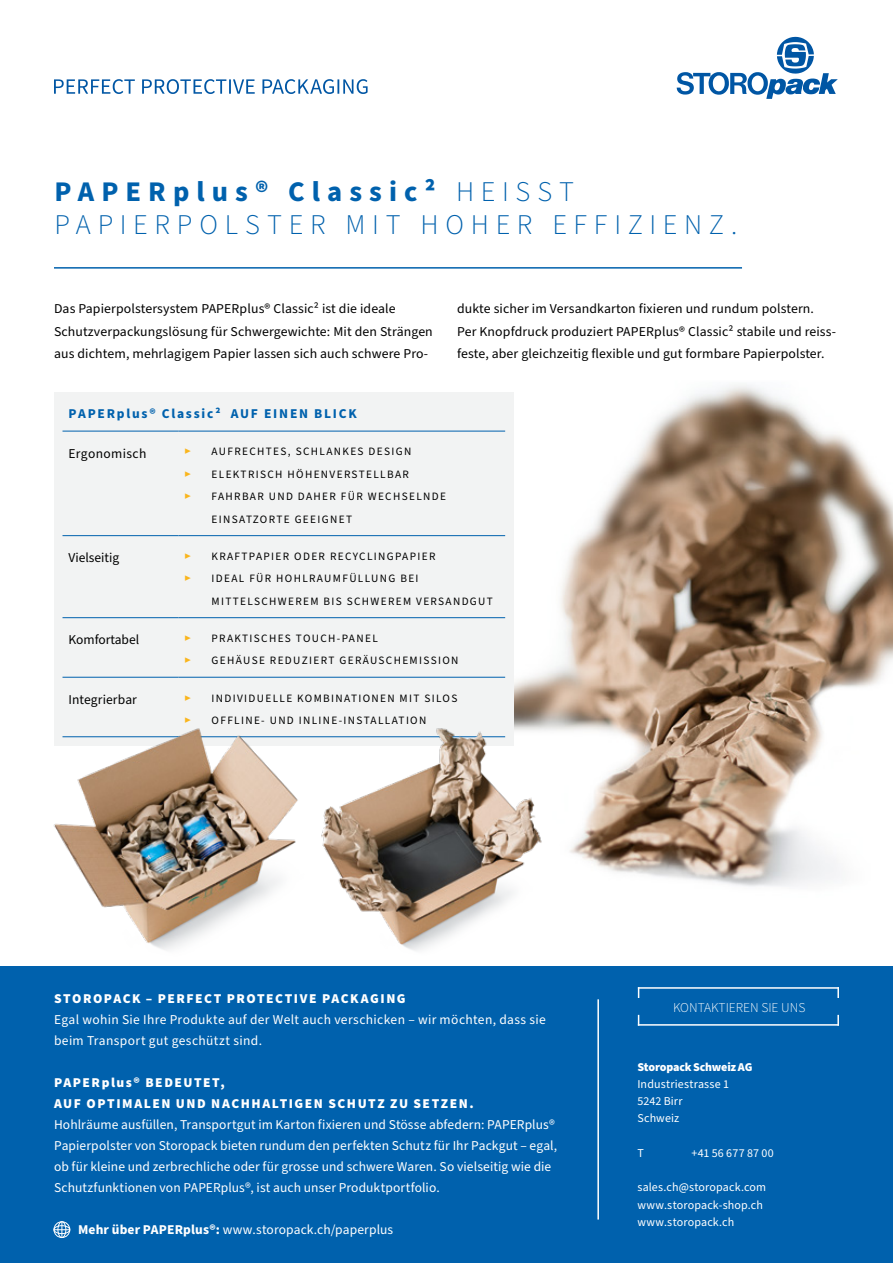
<style>
.page{position:relative;width:893px;height:1263px;background:#fff}
.page>*{position:absolute;margin:0;border:0;box-sizing:border-box;transform-origin:0 0}
.t1{font:300 28.5px "Source Sans Pro";letter-spacing:.235em;color:#0061ad}
.t2{font:700 28.5px "Source Sans Pro";letter-spacing:.25em;color:#0061ad}
.t3{font:13.5px/21px "Source Sans Pro";letter-spacing:.01em;color:#fff}
.Text_body_black__regular__9{font:13.5px/22.5px "Source Sans Pro";letter-spacing:.01em;color:#000}
.t4{font:900 13.5px "Source Sans Pro";letter-spacing:.115em;color:#fff}
.t5{font:700 13.5px "Source Sans Pro";letter-spacing:.135em;color:#0061ad}
.t6{font:300 13.5px "Source Sans Pro";color:#fff}
.t7{font:12px/17.2px "Source Sans Pro";letter-spacing:.01em;color:#fff}
.t8{font:11.25px/22.5px "Source Sans Pro";letter-spacing:.12em;color:#000}
.t9{font:11.25px "Source Sans Pro";color:#fab51c}
.s1{font-weight:300}
.s2{font-weight:700}
.s3{font-weight:900}
</style>
<div class="page">
<div style="left:0;top:966px;width:893px;height:297px;background:#0061ad"></div>
<hr style="left:597px;top:999px;width:2px;height:220px;background:#fff">
<svg style="left:677px;top:37px;width:161px;height:62px"></svg>
<svg style="left:54px;top:79px;width:314px;height:15px"></svg>
<svg style="left:514px;top:385px;width:379px;height:502px"></svg>
<div style="left:54px;top:392px;width:460px;height:353px;background:#f2f3f3"></div>
<hr style="left:63px;top:617px;width:116px;height:1px;background:#0061ad">
<hr style="left:63px;top:677px;width:116px;height:1px;background:#0061ad">
<hr style="left:179px;top:617px;width:326px;height:1px;background:#0061ad">
<hr style="left:179px;top:677px;width:326px;height:1px;background:#0061ad">
<hr style="left:63px;top:431px;width:116px;height:1px;background:#0061ad">
<hr style="left:179px;top:431px;width:326px;height:1px;background:#0061ad">
<hr style="left:63px;top:535px;width:116px;height:1px;background:#0061ad">
<hr style="left:179px;top:535px;width:326px;height:1px;background:#0061ad">
<hr style="left:54px;top:267px;width:688px;height:2px;background:#0061ad">
<hr style="left:638px;top:987px;width:201px;height:2px;background:#fff">
<svg style="left:837px;top:987px;width:2px;height:11px"></svg>
<hr style="left:638px;top:1024px;width:201px;height:2px;background:#fff">
<svg style="left:837px;top:1015px;width:2px;height:11px"></svg>
<div style="left:54px;top:1221px;width:16px;height:17px;border:1px solid #fff;border-radius:50%"></div>
<div style="left:58px;top:1221px;width:8px;height:17px;border:1px solid #fff;border-radius:50%"></div>
<svg style="left:54px;top:1222px;width:16px;height:16px"></svg>
<img style="left:337px;top:723px;width:222px;height:228px">
<img style="left:53px;top:728px;width:284px;height:222px">
<p class="t2" style="left:54px;top:172px;width:521px">PAPERplus® Classic² <span class="s1">HEISST</span></p>
<p class="t1" style="left:54px;top:206px;width:684px">PAPIERPOLSTER MIT HOHER EFFIZIENZ.</p>
<p class="Text_body_black__regular__9" style="left:54px;top:298px;width:380px">Das Papierpolstersystem PAPERplus® Classic² ist die ideale<br>Schutzverpackungslösung für Schwergewichte: Mit den Strängen aus dichtem, mehrlagigem Papier lassen sich auch schwere Pro-</p>
<p class="Text_body_black__regular__9" style="left:457px;top:298px;width:358px">dukte sicher im Versandkarton fixieren und rundum polstern.</p>
<p class="Text_body_black__regular__9" style="left:457px;top:320px;width:381px">Per Knopfdruck produziert PAPERplus® Classic² stabile und reiss&shy;feste, aber gleichzeitig flexible und gut formbare Papierpolster.</p>
<p class="t5" style="left:69px;top:405px;width:290px">PAPERplus® Classic² AUF EINEN BLICK</p>
<p class="Text_body_black__regular__9" style="left:69px;top:442px;width:79px">Ergonomisch</p>
<p class="t9" style="left:185px;top:444px;width:8px">▶</p>
<p class="t8" style="left:212px;top:441px;width:201px">AUFRECHTES, SCHLANKES DESIGN</p>
<p class="t9" style="left:185px;top:467px;width:8px">▶</p>
<p class="t8" style="left:212px;top:463px;width:199px">ELEKTRISCH HÖHENVERSTELLBAR</p>
<p class="t9" style="left:185px;top:489px;width:8px">▶</p>
<p class="t8" style="left:212px;top:486px;width:236px">FAHRBAR UND DAHER FÜR WECHSELNDE<br>EINSATZORTE GEEIGNET</p>
<p class="Text_body_black__regular__9" style="left:69px;top:547px;width:52px">Vielseitig</p>
<p class="t9" style="left:185px;top:549px;width:8px">▶</p>
<p class="t8" style="left:212px;top:545px;width:225px">KRAFTPAPIER ODER RECYCLINGPAPIER</p>
<p class="t9" style="left:185px;top:571px;width:8px">▶</p>
<p class="t8" style="left:212px;top:568px;width:283px">IDEAL FÜR HOHLRAUMFÜLLUNG BEI<br>MITTELSCHWEREM BIS SCHWEREM VERSANDGUT</p>
<p class="Text_body_black__regular__9" style="left:69px;top:629px;width:72px">Komfortabel</p>
<p class="t9" style="left:185px;top:631px;width:8px">▶</p>
<p class="t8" style="left:212px;top:627px;width:168px">PRAKTISCHES TOUCH-PANEL</p>
<p class="t9" style="left:185px;top:653px;width:8px">▶</p>
<p class="t8" style="left:212px;top:650px;width:248px">GEHÄUSE REDUZIERT GERÄUSCHEMISSION</p>
<p class="Text_body_black__regular__9" style="left:69px;top:688px;width:70px">Integrierbar</p>
<p class="t9" style="left:185px;top:690px;width:8px">▶</p>
<p class="t8" style="left:212px;top:687px;width:247px">INDIVIDUELLE KOMBINATIONEN MIT SILOS</p>
<p class="t9" style="left:185px;top:713px;width:8px">▶</p>
<p class="t8" style="left:212px;top:709px;width:216px">OFFLINE- UND INLINE-INSTALLATION</p>
<p class="t4" style="left:54px;top:989px;width:353px">STOROPACK – PERFECT PROTECTIVE PACKAGING</p>
<p class="t3" style="left:54px;top:1010px;width:493px">Egal wohin Sie Ihre Produkte auf der Welt auch verschicken – wir möchten, dass sie beim Transport gut geschützt sind.</p>
<p class="t4" style="left:54px;top:1073px;width:172px">PAPERplus® BEDEUTET,</p>
<p class="t4" style="left:54px;top:1094px;width:421px">AUF OPTIMALEN UND NACHHALTIGEN SCHUTZ ZU SETZEN.</p>
<p class="t3" style="left:54px;top:1115px;width:505px">Hohlräume ausfüllen, Transportgut im Karton fixieren und Stösse abfedern: PAPERplus® Papierpolster von Storopack bieten rundum den perfekten Schutz für Ihr Packgut – egal, ob für kleine und zerbrechliche oder für grosse und schwere Waren. So vielseitig wie die Schutzfunktionen von PAPERplus®, ist auch unser Produktportfolio.</p>
<p class="t3" style="left:78px;top:1220px;width:317px"><span class="s2">Mehr über PAPERplus®:</span> www.storopack.ch/paperplus</p>
<p class="t6" style="left:673px;top:999px;width:134px">KONTAKTIEREN SIE UNS</p>
<p class="t7" style="left:637px;top:1058px;width:116px"><span class="s3">Storopack Schweiz AG<br></span>Industriestrasse 1<br>5242 Birr<br>Schweiz</p>
<p class="t7" style="left:637px;top:1145px;width:8px">T</p>
<p class="t7" style="left:691px;top:1145px;width:84px">+41 56 677 87 00</p>
<p class="t7" style="left:637px;top:1179px;width:130px">sales.ch@storopack.com www.storopack-shop.ch www.storopack.ch</p>
</div>
